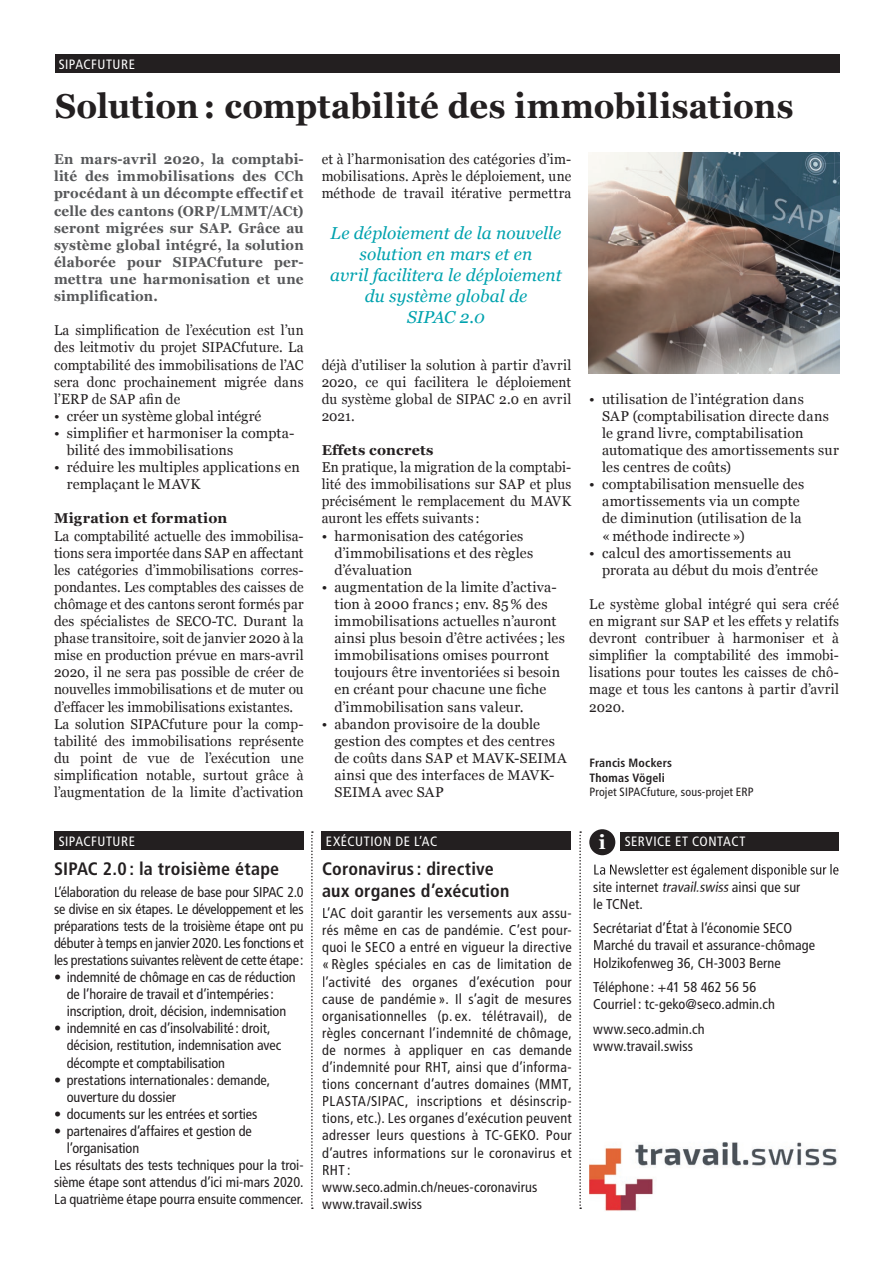
<style>
.page{position:relative;width:893px;height:1263px;background:#fff}
.page>*{position:absolute;margin:0;border:0;box-sizing:border-box;transform-origin:0 0}
.t1{font:700 34.5px "Georgia";color:#231f20;scale:.95 1}
.t2{font:700 19.65px "Georgia";color:#fff}
.t3{font:700 condensed 18px/21.6px "Frutiger LT Std";letter-spacing:.01em;color:#231f20}
.t4{font:italic 17.25px/21px "Georgia";letter-spacing:.005em;color:#00a2ae;text-align:center}
.t5{font:14.25px/17.1px "Georgia";letter-spacing:.01em;color:#231f20;text-align:justify;scale:.95 1}
.t6{font:condensed 14.25px/17.1px "Frutiger LT Std";letter-spacing:.005em;color:#231f20}
.t7{font:14.25px/17.1px "Georgia";letter-spacing:.01em;color:#231f20}
.t8{font:condensed 14.25px/17.1px "Frutiger LT Std";letter-spacing:.025em;color:#231f20}
.t9{font:700 14.25px/17.1px "Georgia";letter-spacing:.02em;color:#57585a;text-align:justify;scale:.95 1}
.t10{font:700 14.25px "Georgia";letter-spacing:.02em;color:#231f20}
.t11{font:condensed 13.5px "Frutiger LT Std";letter-spacing:.04em;color:#fff}
.t12{font:condensed 12px "Frutiger LT Std";letter-spacing:.015em;color:#231f20}
.t13{font:700 condensed 12px/14.4px "Frutiger LT Std";letter-spacing:.015em;color:#231f20}
.s1{font-style:italic}
</style>
<div class="page">
<img style="left:589px;top:152px;width:250px;height:221px">
<div style="left:589px;top:829px;width:26px;height:26px;background:#231f20;border-radius:50%"></div>
<svg style="left:311px;top:831px;width:2px;height:378px"></svg>
<svg style="left:579px;top:831px;width:2px;height:378px"></svg>
<div style="left:55px;top:831px;width:249px;height:19px;background:#231f20"></div>
<div style="left:322px;top:831px;width:249px;height:19px;background:#231f20"></div>
<div style="left:55px;top:54px;width:784px;height:19px;background:#231f20"></div>
<svg style="left:594px;top:864px;width:244px;height:14px"></svg>
<div style="left:621px;top:832px;width:218px;height:18px;background:#231f20"></div>
<img style="left:589px;top:1142px;width:248px;height:69px">
<p class="t11" style="left:59px;top:56px;width:78px">SIPACFUTURE</p>
<h1 class="t1" style="left:55px;top:80px;width:779px">Solution : comptabilité des immobilisations</h1>
<p class="t9" style="left:54px;top:150px;width:264px">En mars-avril 2020, la comptabi&shy;lité des immobilisations des CCh procédant à un décompte effectif et celle des cantons (ORP/LMMT/ACt) seront migrées sur SAP. Grâce au système global intégré, la solution élaborée pour SIPACfuture per&shy;mettra une harmonisation et une simplification.</p>
<p class="t5" style="left:54px;top:321px;width:264px">La simplification de l’exécution est l’un des leitmotiv du projet SIPACfuture. La comptabilité des immobilisations de l’AC sera donc prochainement migrée dans l’ERP de SAP afin de</p>
<p class="t7" style="left:54px;top:407px;width:209px">• créer un système global intégré</p>
<p class="t7" style="left:67px;top:424px;width:229px;text-indent:-13px">• simplifier et harmoniser la compta&shy;bilité des immobilisations</p>
<p class="t7" style="left:67px;top:458px;width:235px;text-indent:-13px">• réduire les multiples applications en remplaçant le MAVK</p>
<p class="t10" style="left:54px;top:508px;width:175px">Migration et formation</p>
<p class="t5" style="left:54px;top:526px;width:264px;text-align:left">La comptabilité actuelle des immobilisa&shy;tions sera importée dans SAP en affectant les catégories d’immobilisations corres&shy;pondantes. Les comptables des caisses de chômage et des cantons seront formés par des spécialistes de SECO-TC. Durant la phase transitoire, soit de janvier 2020 à la mise en production prévue en mars-avril 2020, il ne sera pas possible de créer de nouvelles immobilisations et de muter ou d’effacer les immobilisations existantes.<br>La solution SIPACfuture pour la comp&shy;tabilité des immobilisations représente du point de vue de l’exécution une simplification notable, surtout grâce à l’augmentation de la limite d’activation</p>
<p class="t5" style="left:322px;top:150px;width:264px">et à l’harmonisation des catégories d’im&shy;mobilisations. Après le déploiement, une méthode de travail itérative permettra</p>
<p class="t4" style="left:330px;top:222px;width:233px">Le déploiement de la nouvelle solution en mars et en<br>avril facilitera le déploiement du système global de<br>SIPAC 2.0</p>
<p class="t5" style="left:322px;top:355px;width:264px">déjà d’utiliser la solution à partir d’avril 2020, ce qui facilitera le déploiement du système global de SIPAC 2.0 en avril 2021.</p>
<p class="t10" style="left:322px;top:439px;width:113px">Effets concrets</p>
<p class="t5" style="left:322px;top:458px;width:264px">En pratique, la migration de la comptabi&shy;lité des immobilisations sur SAP et plus précisément le remplacement du MAVK auront les effets suivants :</p>
<p class="t7" style="left:334px;top:526px;width:200px;text-indent:-13px">• harmonisation des catégories d’immobilisations et des règles d’évaluation</p>
<p class="t7" style="left:334px;top:578px;width:232px;text-indent:-13px">• augmentation de la limite d’activa&shy;tion à 2000 francs ; env. 85 % des immobilisations actuelles n’auront ainsi plus besoin d’être activées ; les immobilisations omises pourront toujours être inventoriées si besoin en créant pour chacune une fiche d’immobilisation sans valeur.</p>
<p class="t7" style="left:334px;top:715px;width:234px;text-indent:-13px">• abandon provisoire de la double gestion des comptes et des centres de coûts dans SAP et MAVK-SEIMA ainsi que des interfaces de MAVK-<br>SEIMA avec SAP</p>
<p class="t11" style="left:59px;top:833px;width:78px">SIPACFUTURE</p>
<p class="t11" style="left:326px;top:833px;width:113px">EXÉCUTION DE L’AC</p>
<p class="t3" style="left:54px;top:858px;width:227px">SIPAC 2.0 : la troisième étape</p>
<p class="t6" style="left:54px;top:883px;width:251px;text-align:justify">L’élaboration du release de base pour SIPAC 2.0 se divise en six étapes. Le développement et les préparations tests de la troisième étape ont pu débuter à temps en janvier 2020. Les fonctions et les prestations suivantes relèvent de cette étape :</p>
<p class="t6" style="left:67px;top:969px;width:230px;text-indent:-13px">• indemnité de chômage en cas de réduction de l’horaire de travail et d’intempéries : inscription, droit, décision, indemnisation</p>
<p class="t6" style="left:67px;top:1020px;width:216px;text-indent:-13px">• indemnité en cas d’insolvabilité : droit, décision, restitution, indemnisation avec décompte et comptabilisation</p>
<p class="t6" style="left:67px;top:1071px;width:205px;text-indent:-13px">• prestations internationales : demande, ouverture du dossier</p>
<p class="t6" style="left:54px;top:1105px;width:205px">• documents sur les entrées et sorties</p>
<p class="t6" style="left:54px;top:1122px;width:199px">• partenaires d’affaires et gestion de</p>
<p class="t6" style="left:67px;top:1140px;width:74px">l’organisation</p>
<p class="t6" style="left:54px;top:1157px;width:251px">Les résultats des tests techniques pour la troi-</p>
<p class="t6" style="left:54px;top:1174px;width:251px">sième étape sont attendus d’ici mi-mars 2020.</p>
<p class="t6" style="left:54px;top:1191px;width:251px">La quatrième étape pourra ensuite commencer.</p>
<p class="t3" style="left:322px;top:858px;width:189px">Coronavirus : directive aux organes d’exécution</p>
<p class="t8" style="left:322px;top:905px;width:251px">L’AC doit garantir les versements aux assu&shy;rés même en cas de pandémie. C’est pour&shy;quoi le SECO a entré en vigueur la directive « Règles spéciales en cas de limitation de l’activité des organes d’exécution pour cause de pandémie ». Il s’agit de mesures organisationnelles (p. ex. télétravail), de règles concernant l’indemnité de chômage, de normes à appliquer en cas demande d’indemnité pour RHT, ainsi que d’informa&shy;tions concernant d’autres domaines (MMT, PLASTA/SIPAC, inscriptions et désinscrip&shy;tions, etc.). Les organes d’exécution peuvent adresser leurs questions à TC-GEKO. Pour d’autres informations sur le coronavirus et RHT :<br>www.seco.admin.ch/neues-coronavirus www.travail.swiss</p>
<p class="t7" style="left:602px;top:390px;width:238px;text-indent:-13px">• utilisation de l’intégration dans<br>SAP (comptabilisation directe dans le grand livre, comptabilisation automatique des amortissements sur les centres de coûts)</p>
<p class="t7" style="left:602px;top:475px;width:204px;text-indent:-13px">• comptabilisation mensuelle des amortissements via un compte de diminution (utilisation de la « méthode indirecte »)</p>
<p class="t7" style="left:602px;top:544px;width:217px;text-indent:-13px">• calcul des amortissements au prorata au début du mois d’entrée</p>
<p class="t5" style="left:589px;top:595px;width:264px">Le système global intégré qui sera créé en migrant sur SAP et les effets y relatifs devront contribuer à harmoniser et à simplifier la comptabilité des immobi&shy;lisations pour toutes les caisses de chô&shy;mage et tous les cantons à partir d’avril 2020.</p>
<p class="t13" style="left:589px;top:756px;width:84px">Francis Mockers<br>Thomas Vögeli</p>
<p class="t12" style="left:589px;top:785px;width:166px">Projet SIPACfuture, sous-projet ERP</p>
<h2 class="t2" style="left:599px;top:827px;width:8px">i</h2>
<p class="t11" style="left:625px;top:834px;width:122px">SERVICE ET CONTACT</p>
<p class="t6" style="left:593px;top:878px;width:209px">site internet <span class="s1">travail.swiss</span> ainsi que sur le TCNet.</p>
<p class="t6" style="left:593px;top:920px;width:223px">Secrétariat d’État à l’économie SECO<br>Marché du travail et assurance-chômage<br>Holzikofenweg 36, CH-3003 Berne</p>
<p class="t6" style="left:593px;top:979px;width:183px">Téléphone : +41 58 462 56 56<br>Courriel : tc-geko@seco.admin.ch</p>
<p class="t6" style="left:593px;top:1020px;width:113px">www.seco.admin.ch www.travail.swiss</p>
</div>
